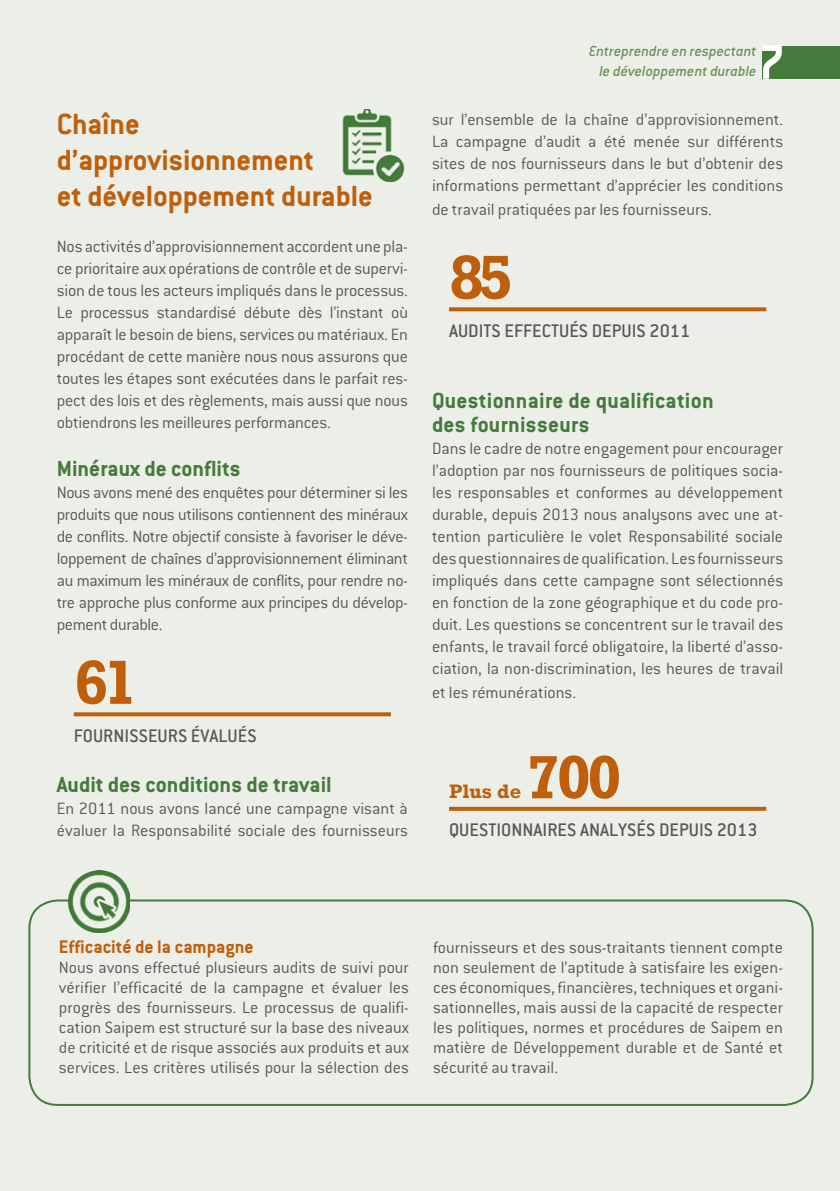
<style>
.page{position:relative;width:840px;height:1191px;background:#fff}
.page>*{position:absolute;margin:0;border:0;box-sizing:border-box;transform-origin:0 0}
.t1{font:700 63.2px "Rockwell";color:#bf5f0b}
.t2{font:700 62px "Rockwell";color:#bf5f0b}
.t3{font:700 53px "Conduit ITC Std";color:#fff}
.t4{font:700 32px/36px "Conduit ITC Std";color:#bf5f0b}
.t5{font:700 24px/24px "Conduit ITC Std";letter-spacing:.01em;color:#447b3b}
.t6{font:500 20px "Conduit ITC Std";color:#58585a}
.t7{font:700 20px "Conduit ITC Std";color:#bf5f0b}
.t8{font:700 20px "Rockwell";color:#bf5f0b}
.t9{font:300 18px/22px "Conduit ITC Std";color:#58585a;text-align:justify}
.t10{font:italic 500 16px/20px "Conduit ITC Std";color:#6b915a;text-align:right}
</style>
<div class="page">
<div style="left:0;top:0;width:839px;height:1190px;background:#ecefe8"></div>
<div style="left:761px;top:46px;width:78px;height:33px;background:#447b3b"></div>
<div style="left:28px;top:899px;width:785px;height:207px;border:2px solid #447b3b;border-radius:28px"></div>
<img style="left:68px;top:871px;width:62px;height:61px">
<svg style="left:74px;top:712px;width:317px;height:4px"></svg>
<svg style="left:449px;top:307px;width:316px;height:4px"></svg>
<svg style="left:449px;top:807px;width:316px;height:4px"></svg>
<img style="left:342px;top:109px;width:63px;height:72px">
<h3 class="t4" style="left:57px;top:109px;width:317px">Chaîne d’approvisionnement<br>et développement durable</h3>
<p class="t9" style="left:57px;top:237px;width:352px">Nos activités d’approvisionnement accordent une pla&shy;ce prioritaire aux opérations de contrôle et de supervi&shy;sion de tous les acteurs impliqués dans le processus.<br>Le processus standardisé débute dès l’instant où apparaît le besoin de biens, services ou matériaux. En procédant de cette manière nous nous assurons que toutes les étapes sont exécutées dans le parfait res&shy;pect des lois et des règlements, mais aussi que nous obtiendrons les meilleures performances.</p>
<h3 class="t5" style="left:57px;top:459px;width:185px">Minéraux de conflits</h3>
<p class="t9" style="left:57px;top:483px;width:352px">Nous avons mené des enquêtes pour déterminer si les produits que nous utilisons contiennent des minéraux de conflits. Notre objectif consiste à favoriser le déve&shy;loppement de chaînes d’approvisionnement éliminant au maximum les minéraux de conflits, pour rendre no&shy;tre approche plus conforme aux principes du dévelop&shy;pement durable.</p>
<h1 class="t1" style="left:74px;top:644px;width:66px">61</h1>
<p class="t6" style="left:74px;top:729px;width:184px">FOURNISSEURS ÉVALUÉS</p>
<h3 class="t5" style="left:57px;top:775px;width:276px">Audit des conditions de travail</h3>
<p class="t9" style="left:57px;top:799px;width:352px">En 2011 nous avons lancé une campagne visant à évaluer la Responsabilité sociale des fournisseurs</p>
<h3 class="t3" style="left:757px;top:45px;width:28px">7</h3>
<p class="t10" style="left:588px;top:43px;width:169px">Entreprendre en respectant le développement durable</p>
<p class="t9" style="left:432px;top:110px;width:352px">sur l’ensemble de la chaîne d’approvisionnement.<br>La campagne d’audit a été menée sur différents sites de nos fournisseurs dans le but d’obtenir des informations permettant d’apprécier les conditions</p>
<p class="t9" style="left:432px;top:200px;width:281px">de travail pratiquées par les fournisseurs.</p>
<h1 class="t1" style="left:449px;top:239px;width:66px">85</h1>
<p class="t6" style="left:449px;top:324px;width:242px">AUDITS EFFECTUÉS DEPUIS 2011</p>
<h3 class="t5" style="left:432px;top:391px;width:283px">Questionnaire de qualification des fournisseurs</h3>
<p class="t9" style="left:432px;top:439px;width:352px">Dans le cadre de notre engagement pour encourager l’adoption par nos fournisseurs de politiques socia&shy;les responsables et conformes au développement durable, depuis 2013 nous analysons avec une at&shy;tention particulière le volet Responsabilité sociale des questionnaires de qualification. Les fournisseurs impliqués dans cette campagne sont sélectionnés en fonction de la zone géographique et du code pro&shy;duit. Les questions se concentrent sur le travail des enfants, le travail forcé obligatoire, la liberté d’asso&shy;ciation, la non-discrimination, les heures de travail</p>
<p class="t9" style="left:432px;top:683px;width:146px">et les rémunérations.</p>
<h2 class="t2" style="left:526px;top:739px;width:97px">700</h2>
<p class="t6" style="left:449px;top:823px;width:310px">QUESTIONNAIRES ANALYSÉS DEPUIS 2013</p>
<p class="t8" style="left:449px;top:779px;width:74px">Plus de</p>
<p class="t7" style="left:59px;top:940px;width:196px">Efficacité de la campagne</p>
<p class="t9" style="left:59px;top:959px;width:351px;line-height:20px">Nous avons effectué plusieurs audits de suivi pour vérifier l’efficacité de la campagne et évaluer les progrès des fournisseurs. Le processus de qualifi&shy;cation Saipem est structuré sur la base des niveaux de criticité et de risque associés aux produits et aux services. Les critères utilisés pour la sélection des</p>
<p class="t9" style="left:433px;top:939px;width:351px;line-height:20px">fournisseurs et des sous-traitants tiennent compte non seulement de l’aptitude à satisfaire les exigen&shy;ces économiques, financières, techniques et organi&shy;sationnelles, mais aussi de la capacité de respecter les politiques, normes et procédures de Saipem en matière de Développement durable et de Santé et sécurité au travail.</p>
</div>
